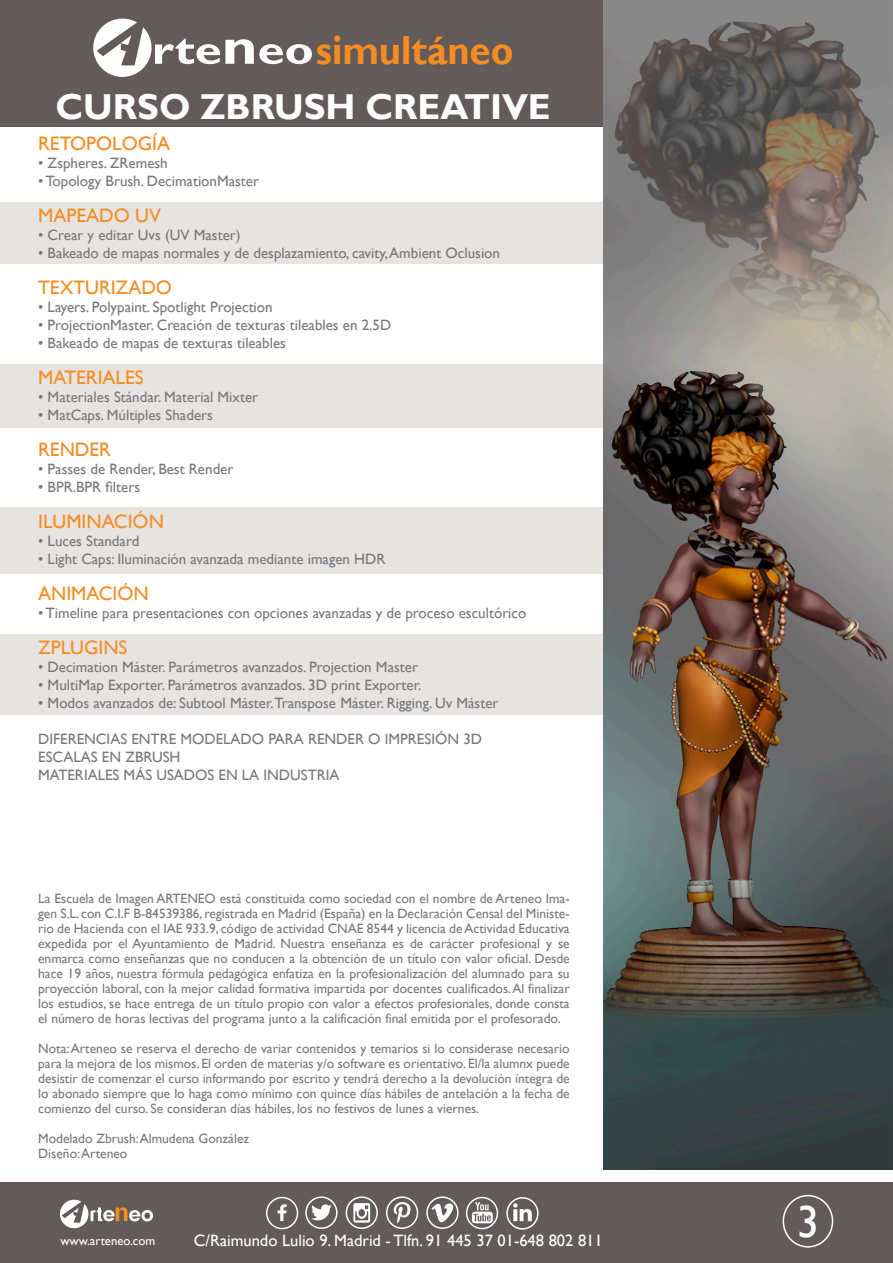
<style>
.page{position:relative;width:893px;height:1263px;background:#fff}
.page>*{position:absolute;margin:0;border:0;box-sizing:border-box;transform-origin:0 0}
.t1{font:45px "Gill Sans";color:#fff}
.t2{font:700 40.65px "Gill Sans";color:#f68b1f;scale:.94 1}
.t3{font:700 36px "Gill Sans";color:#fff}
.t4{font:19.5px "Gill Sans";color:#f68b1f}
.t5{font:16.5px "Gill Sans";color:#fff}
.t6{font:15px "Gill Sans";color:#76787b}
.t7{font:13.5px/15px "Gill Sans";color:#76787b;text-align:justify}
.t8{font:12.75px "Gill Sans";color:#fff}
</style>
<div class="page">
<div style="left:0;top:0;width:893px;height:126px;background:#625b5a"></div>
<div style="left:0;top:1182px;width:893px;height:81px;background:#625b5a"></div>
<div style="left:783px;top:1195px;width:50px;height:52px;border:2px solid #fff;border-radius:50%"></div>
<svg style="left:60px;top:1200px;width:93px;height:28px"></svg>
<div style="left:426px;top:1196px;width:33px;height:33px;border:2px solid #fff;border-radius:50%"></div>
<div style="left:386px;top:1196px;width:32px;height:33px;border:2px solid #fff;border-radius:50%"></div>
<svg style="left:394px;top:1202px;width:17px;height:21px"></svg>
<div style="left:346px;top:1196px;width:32px;height:33px;border:2px solid #fff;border-radius:50%"></div>
<svg style="left:353px;top:1203px;width:17px;height:19px"></svg>
<div style="left:305px;top:1196px;width:33px;height:33px;border:2px solid #fff;border-radius:50%"></div>
<svg style="left:311px;top:1204px;width:21px;height:16px"></svg>
<div style="left:466px;top:1197px;width:32px;height:32px;border:2px solid #fff;border-radius:50%"></div>
<svg style="left:472px;top:1202px;width:21px;height:21px"></svg>
<svg style="left:278px;top:1204px;width:9px;height:17px"></svg>
<div style="left:266px;top:1197px;width:32px;height:32px;border:2px solid #fff;border-radius:50%"></div>
<svg style="left:431px;top:1203px;width:22px;height:19px"></svg>
<div style="left:506px;top:1197px;width:33px;height:32px;border:2px solid #fff;border-radius:50%"></div>
<svg style="left:513px;top:1203px;width:19px;height:18px"></svg>
<svg style="left:93px;top:19px;width:219px;height:58px"></svg>
<div style="left:0;top:634px;width:893px;height:81px;background:#e6e3e1"></div>
<div style="left:0;top:507px;width:893px;height:67px;background:#e6e3e1"></div>
<div style="left:0;top:364px;width:893px;height:64px;background:#e6e3e1"></div>
<div style="left:0;top:203px;width:893px;height:61px;background:#e6e3e1"></div>
<img style="left:604px;top:0;width:289px;height:1170px">
<h2 class="t2" style="left:316px;top:26px;width:212px">simultáneo</h2>
<h3 class="t3" style="left:56px;top:85px;width:497px">CURSO ZBRUSH CREATIVE</h3>
<p class="t4" style="left:38px;top:132px;width:133px">RETOPOLOGÍA</p>
<p class="t6" style="left:38px;top:154px;width:131px">• Zspheres. ZRemesh</p>
<p class="t6" style="left:38px;top:172px;width:222px">• Topology Brush. DecimationMaster</p>
<p class="t4" style="left:38px;top:204px;width:124px">MAPEADO UV</p>
<p class="t6" style="left:38px;top:226px;width:204px">• Crear y editar Uvs (UV Master)</p>
<p class="t6" style="left:38px;top:244px;width:463px">• Bakeado de mapas normales y de desplazamiento, cavity, Ambient Oclusion</p>
<p class="t4" style="left:38px;top:276px;width:135px">TEXTURIZADO</p>
<p class="t6" style="left:38px;top:298px;width:236px">• Layers. Polypaint. Spotlight Projection</p>
<p class="t6" style="left:38px;top:316px;width:355px">• ProjectionMaster. Creación de texturas tileables en 2.5D</p>
<p class="t6" style="left:38px;top:334px;width:249px">• Bakeado de mapas de texturas tileables</p>
<p class="t4" style="left:38px;top:366px;width:107px">MATERIALES</p>
<p class="t6" style="left:38px;top:388px;width:222px">• Materiales Stándar. Material Mixter</p>
<p class="t6" style="left:38px;top:406px;width:176px">• MatCaps. Múltiples Shaders</p>
<p class="t4" style="left:38px;top:438px;width:74px">RENDER</p>
<p class="t6" style="left:38px;top:460px;width:197px">• Passes de Render, Best Render</p>
<p class="t6" style="left:38px;top:478px;width:103px">• BPR.BPR filters</p>
<p class="t4" style="left:38px;top:510px;width:127px">ILUMINACIÓN</p>
<p class="t6" style="left:38px;top:532px;width:103px">• Luces Standard</p>
<p class="t6" style="left:38px;top:550px;width:349px">• Light Caps: Iluminación avanzada mediante imagen HDR</p>
<p class="t4" style="left:38px;top:582px;width:112px">ANIMACIÓN</p>
<p class="t6" style="left:38px;top:604px;width:490px">• Timeline para presentaciones con opciones avanzadas y de proceso escultórico</p>
<p class="t4" style="left:38px;top:636px;width:91px">ZPLUGINS</p>
<p class="t6" style="left:38px;top:658px;width:381px">• Decimation Máster. Parámetros avanzados. Projection Master</p>
<p class="t6" style="left:38px;top:676px;width:385px">• MultiMap Exporter. Parámetros avanzados. 3D print Exporter.</p>
<p class="t6" style="left:38px;top:694px;width:462px">• Modos avanzados de: Subtool Máster.Transpose Máster. Rigging. Uv Máster</p>
<p class="t6" style="left:38px;top:730px;width:445px">DIFERENCIAS ENTRE MODELADO PARA RENDER O IMPRESIÓN 3D</p>
<p class="t6" style="left:38px;top:748px;width:144px">ESCALAS EN ZBRUSH</p>
<p class="t6" style="left:38px;top:766px;width:303px">MATERIALES MÁS USADOS EN LA INDUSTRIA</p>
<p class="t7" style="left:38px;top:891px;width:533px">La Escuela de Imagen ARTENEO está constituida como sociedad con el nombre de Arteneo Ima&shy;gen S.L. con C.I.F B-84539386, registrada en Madrid (España) en la Declaración Censal del Ministe&shy;rio de Hacienda con el IAE 933.9, código de actividad CNAE 8544 y licencia de Actividad Educativa expedida por el Ayuntamiento de Madrid. Nuestra enseñanza es de carácter profesional y se enmarca como enseñanzas que no conducen a la obtención de un título con valor oficial. Desde hace 19 años, nuestra fórmula pedagógica enfatiza en la profesionalización del alumnado para su proyección laboral, con la mejor calidad formativa impartida por docentes cualificados. Al finalizar los estudios, se hace entrega de un título propio con valor a efectos profesionales, donde consta el número de horas lectivas del programa junto a la calificación final emitida por el profesorado.</p>
<p class="t7" style="left:38px;top:1041px;width:533px">Nota: Arteneo se reserva el derecho de variar contenidos y temarios si lo considerase necesario para la mejora de los mismos. El orden de materias y/o software es orientativo. El/la alumnx puede desistir de comenzar el curso informando por escrito y tendrá derecho a la devolución íntegra de lo abonado siempre que lo haga como mínimo con quince días hábiles de antelación a la fecha de comienzo del curso. Se consideran días hábiles, los no festivos de lunes a viernes.</p>
<p class="t7" style="left:38px;top:1131px;width:212px">Modelado Zbrush: Almudena González</p>
<p class="t7" style="left:38px;top:1146px;width:91px">Diseño: Arteneo</p>
<p class="t8" style="left:60px;top:1233px;width:97px">www.arteneo.com</p>
<p class="t5" style="left:194px;top:1231px;width:410px">C/Raimundo Lulio 9. Madrid - Tlfn. 91 445 37 01-648 802 811</p>
<h1 class="t1" style="left:797px;top:1195px;width:24px">3</h1>
</div>
